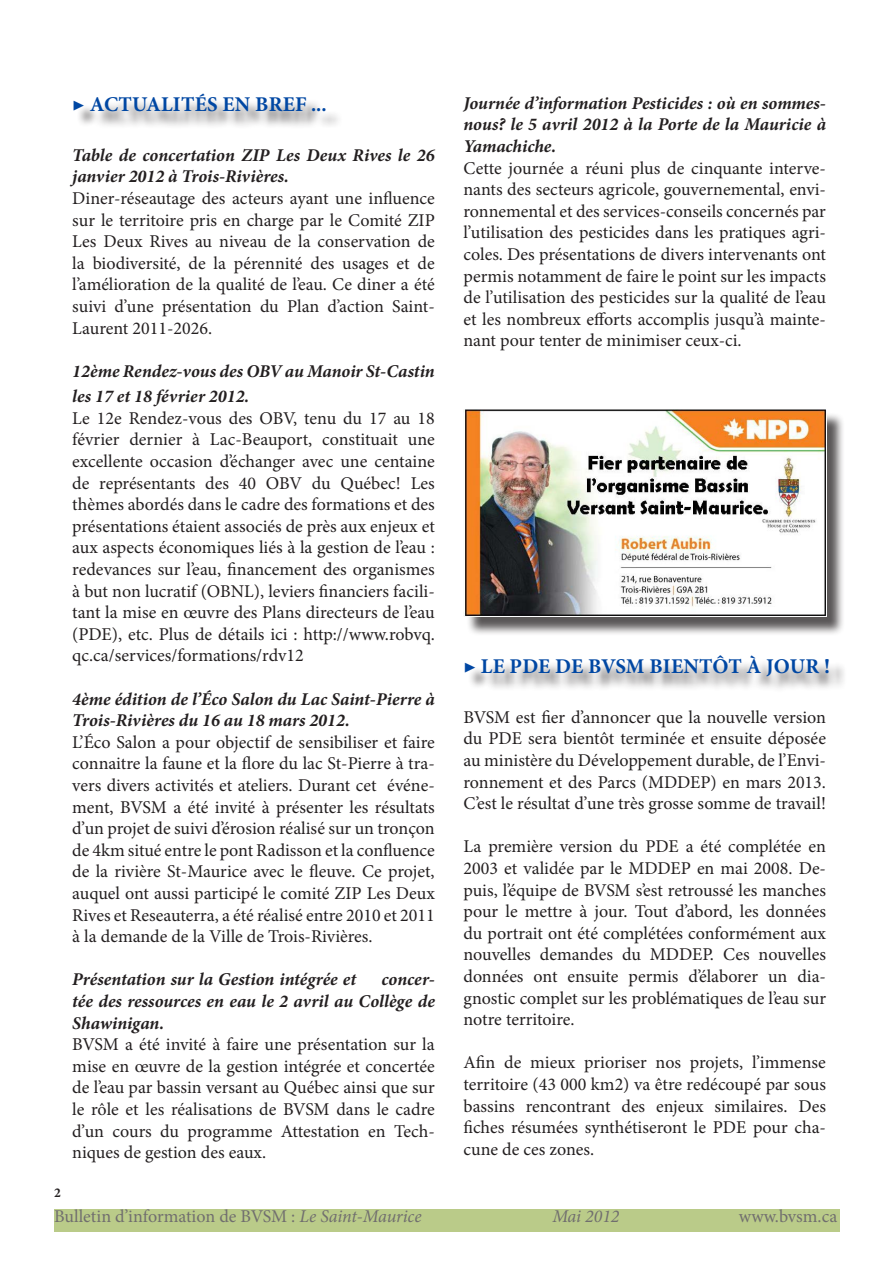
<style>
.page{position:relative;width:893px;height:1263px;background:#fff}
.page>*{position:absolute;margin:0;border:0;box-sizing:border-box;transform-origin:0 0}
.t1{font:700 21px "Minion Pro";letter-spacing:.01em;color:#0047a3}
.t2{font:18px/21.6px "Minion Pro";color:#231f20;text-align:justify}
.t3{font:italic 700 18px/21.6px "Minion Pro";color:#231f20}
.t4{font:italic 18px "Minion Pro";color:#231f20}
.t5{font:700 13.5px "Minion Pro";color:#231f20}
.s1{font-weight:400}
.s2{font-stretch:condensed}
.s3{font-style:italic}
</style>
<div class="page">
<div style="left:77px;top:96px;width:267px;height:33px;background:#231f20;opacity:.75"></div>
<div style="left:468px;top:658px;width:379px;height:35px;background:#231f20;opacity:.75"></div>
<div style="left:466px;top:412px;width:379px;height:224px;background:#231f20;opacity:.75"></div>
<img style="left:463px;top:409px;width:363px;height:208px">
<div style="left:54px;top:1209px;width:786px;height:22px;background:#bacb89"></div>
<p class="t1" style="left:72px;top:89px;width:256px"><span class="s1">▶</span> ACTUALITÉS EN BREF <span class="s2">...</span></p>
<p class="t3" style="left:463px;top:92px;width:364px;text-align:justify">Journée d’information Pesticides : où en sommes&shy;nous? le 5 avril 2012 à la Porte de la Mauricie à Yamachiche.</p>
<p class="t2" style="left:463px;top:157px;width:364px">Cette journée a réuni plus de cinquante interve&shy;nants des secteurs agricole, gouvernemental, envi&shy;ronnemental et des services-conseils concernés par l’utilisation des pesticides dans les pratiques agri&shy;coles. Des présentations de divers intervenants ont permis notamment de faire le point sur les impacts de l’utilisation des pesticides sur la qualité de l’eau et les nombreux efforts accomplis jusqu’à mainte&shy;nant pour tenter de minimiser ceux-ci.</p>
<p class="t3" style="left:72px;top:144px;width:364px">Table de concertation ZIP Les Deux Rives le 26 janvier 2012 à Trois-Rivières.</p>
<p class="t2" style="left:72px;top:188px;width:364px">Diner-réseautage des acteurs ayant une influence sur le territoire pris en charge par le Comité ZIP Les Deux Rives au niveau de la conservation de la biodiversité, de la pérennité des usages et de l’amélioration de la qualité de l’eau. Ce diner a été suivi d’une présentation du Plan d’action Saint-Laurent 2011-2026.</p>
<p class="t3" style="left:72px;top:358px;width:364px;line-height:25.2px">12ème Rendez-vous des OBV au Manoir St-Castin les 17 et 18 février 2012.</p>
<p class="t2" style="left:72px;top:407px;width:364px">Le 12e Rendez-vous des OBV, tenu du 17 au 18 février dernier à Lac-Beauport, constituait une excellente occasion d’échanger avec une centaine de représentants des 40 OBV du Québec! Les thèmes abordés dans le cadre des formations et des présentations étaient associés de près aux enjeux et aux aspects économiques liés à la gestion de l’eau : redevances sur l’eau, financement des organismes à but non lucratif (OBNL), leviers financiers facili&shy;tant la mise en œuvre des Plans directeurs de l’eau (PDE), etc. Plus de détails ici : http://www.robvq. qc.ca/services/formations/rdv12</p>
<p class="t3" style="left:72px;top:688px;width:364px">4ème édition de l’Éco Salon du Lac Saint-Pierre à<br>Trois-Rivières du 16 au 18 mars 2012.</p>
<p class="t2" style="left:72px;top:731px;width:364px">L’Éco Salon a pour objectif de sensibiliser et faire connaitre la faune et la flore du lac St-Pierre à tra&shy;vers divers activités et ateliers. Durant cet événe&shy;ment, BVSM a été invité à présenter les résultats d’un projet de suivi d’érosion réalisé sur un tronçon de 4km situé entre le pont Radisson et la confluence de la rivière St-Maurice avec le fleuve. Ce projet, auquel ont aussi participé le comité ZIP Les Deux Rives et Reseauterra, a été réalisé entre 2010 et 2011 à la demande de la Ville de Trois-Rivières.</p>
<p class="t3" style="left:72px;top:968px;width:285px">Présentation sur la Gestion intégrée et</p>
<p class="t1" style="left:463px;top:651px;width:368px">▶ LE PDE DE BVSM BIENTÔT À JOUR !</p>
<p class="t2" style="left:463px;top:706px;width:364px">BVSM est fier d’annoncer que la nouvelle version du PDE sera bientôt terminée et ensuite déposée au ministère du Développement durable, de l’Envi&shy;ronnement et des Parcs (MDDEP) en mars 2013.<br>C’est le résultat d’une très grosse somme de travail!</p>
<p class="t2" style="left:463px;top:836px;width:364px">La première version du PDE a été complétée en 2003 et validée par le MDDEP en mai 2008. De&shy;puis, l’équipe de BVSM s’est retroussé les manches pour le mettre à jour. Tout d’abord, les données du portrait ont été complétées conformément aux nouvelles demandes du MDDEP. Ces nouvelles données ont ensuite permis d’élaborer un dia&shy;gnostic complet sur les problématiques de l’eau sur notre territoire.</p>
<p class="t2" style="left:463px;top:1052px;width:364px">Afin de mieux prioriser nos projets, l’immense territoire (43 000 km2) va être redécoupé par sous bassins rencontrant des enjeux similaires. Des fiches résumées synthétiseront le PDE pour cha&shy;cune de ces zones.</p>
<p class="t3" style="left:72px;top:968px;width:364px;text-align:justify;text-indent:309px">concer&shy;tée des ressources en eau le 2 avril au Collège de Shawinigan.</p>
<p class="t2" style="left:72px;top:1034px;width:364px">BVSM a été invité à faire une présentation sur la mise en œuvre de la gestion intégrée et concertée de l’eau par bassin versant au Québec ainsi que sur le rôle et les réalisations de BVSM dans le cadre d’un cours du programme Attestation en Tech&shy;niques de gestion des eaux.</p>
<p class="t5" style="left:54px;top:1183px;width:8px">2</p>
<p class="t2" style="left:54px;top:1205px;width:369px">Bulletin d’information de BVSM : <span class="s3">Le Saint-Maurice</span></p>
<p class="t4" style="left:552px;top:1204px;width:69px">Mai 2012</p>
<p class="t2" style="left:739px;top:1205px;width:100px">www.bvsm.ca</p>
</div>
